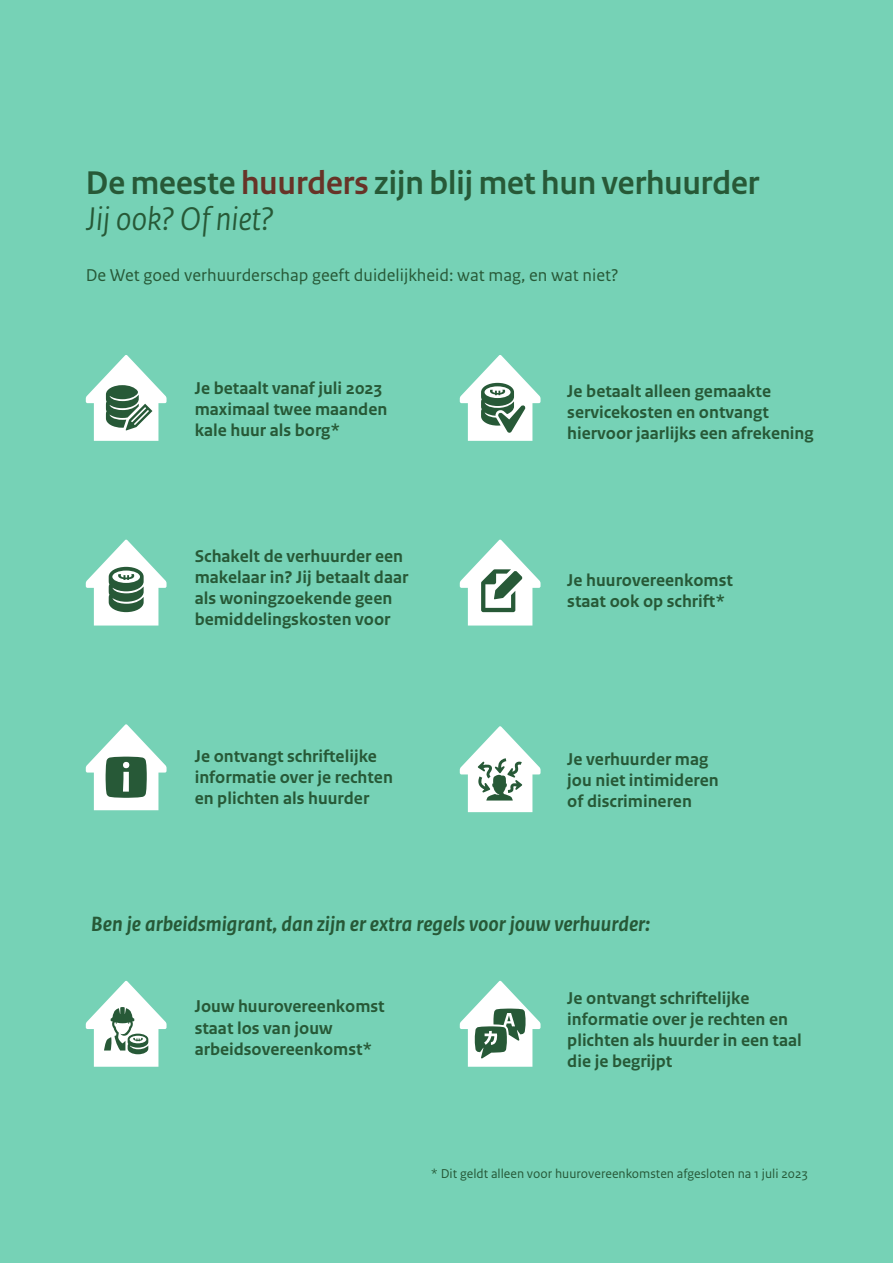
<style>
.page{position:relative;width:893px;height:1263px;background:#76d2b6}
.page>*{position:absolute;margin:0;border:0;box-sizing:border-box;transform-origin:0 0}
.H2_Kop{font:700 34.5px/36px "Rijksoverheid Sans Heading";color:#275937}
.t1{font:italic 700 21.75px "Rijksoverheid Sans Text";color:#275937}
.t2{font:700 18px/21px "Rijksoverheid Sans Text";color:#275937}
.t3{font:18px "Rijksoverheid Sans Text";color:#275937}
.Kleine_tekst_bruin{font:13.5px "Rijksoverheid Sans Text";color:#265938}
.s1{color:#673327}
.s2{font-weight:400;font-style:italic}
</style>
<div class="page">
<svg style="left:460px;top:539px;width:80px;height:86px"></svg>
<svg style="left:86px;top:355px;width:81px;height:86px"></svg>
<svg style="left:86px;top:539px;width:81px;height:86px"></svg>
<svg style="left:460px;top:355px;width:80px;height:86px"></svg>
<svg style="left:460px;top:981px;width:80px;height:86px"></svg>
<svg style="left:86px;top:981px;width:81px;height:86px"></svg>
<svg style="left:86px;top:724px;width:81px;height:86px"></svg>
<svg style="left:460px;top:726px;width:80px;height:86px"></svg>
<p class="H2_Kop" style="left:86px;top:165px;width:675px">De meeste <span class="s1">huurders</span> zijn blij met hun verhuurder<br><span class="s2">Jij ook? Of niet?</span></p>
<p class="t3" style="left:86px;top:265px;width:534px">De Wet goed verhuurderschap geeft duidelijkheid: wat mag, en wat niet?</p>
<p class="t2" style="left:195px;top:378px;width:194px">Je betaalt vanaf juli 2023 maximaal twee maanden kale huur als borg*</p>
<p class="t2" style="left:567px;top:381px;width:248px">Je betaalt alleen gemaakte servicekosten en ontvangt hiervoor jaarlijks een afrekening</p>
<p class="t2" style="left:195px;top:546px;width:215px">Schakelt de verhuurder een makelaar in? Jij betaalt daar als woningzoekende geen</p>
<p class="t2" style="left:195px;top:609px;width:197px">bemiddelingskosten voor</p>
<p class="t2" style="left:567px;top:569px;width:167px">Je huurovereenkomst staat ook op schrift*</p>
<p class="t2" style="left:195px;top:746px;width:200px">Je ontvangt schriftelijke informatie over je rechten en plichten als huurder</p>
<p class="t2" style="left:567px;top:749px;width:153px">Je verhuurder mag jou niet intimideren of discrimineren</p>
<p class="t1" style="left:91px;top:912px;width:561px">Ben je arbeidsmigrant, dan zijn er extra regels voor jouw verhuurder:</p>
<p class="t2" style="left:195px;top:996px;width:191px">Jouw huurovereenkomst staat los van jouw</p>
<p class="t2" style="left:195px;top:1038px;width:179px">arbeidsovereenkomst*</p>
<p class="t2" style="left:567px;top:987px;width:236px">Je ontvangt schriftelijke informatie over je rechten en plichten als huurder in een taal die je begrijpt</p>
<p class="Kleine_tekst_bruin" style="left:431px;top:1166px;width:378px">* Dit geldt alleen voor huurovereenkomsten afgesloten na 1 juli 2023</p>
</div>
